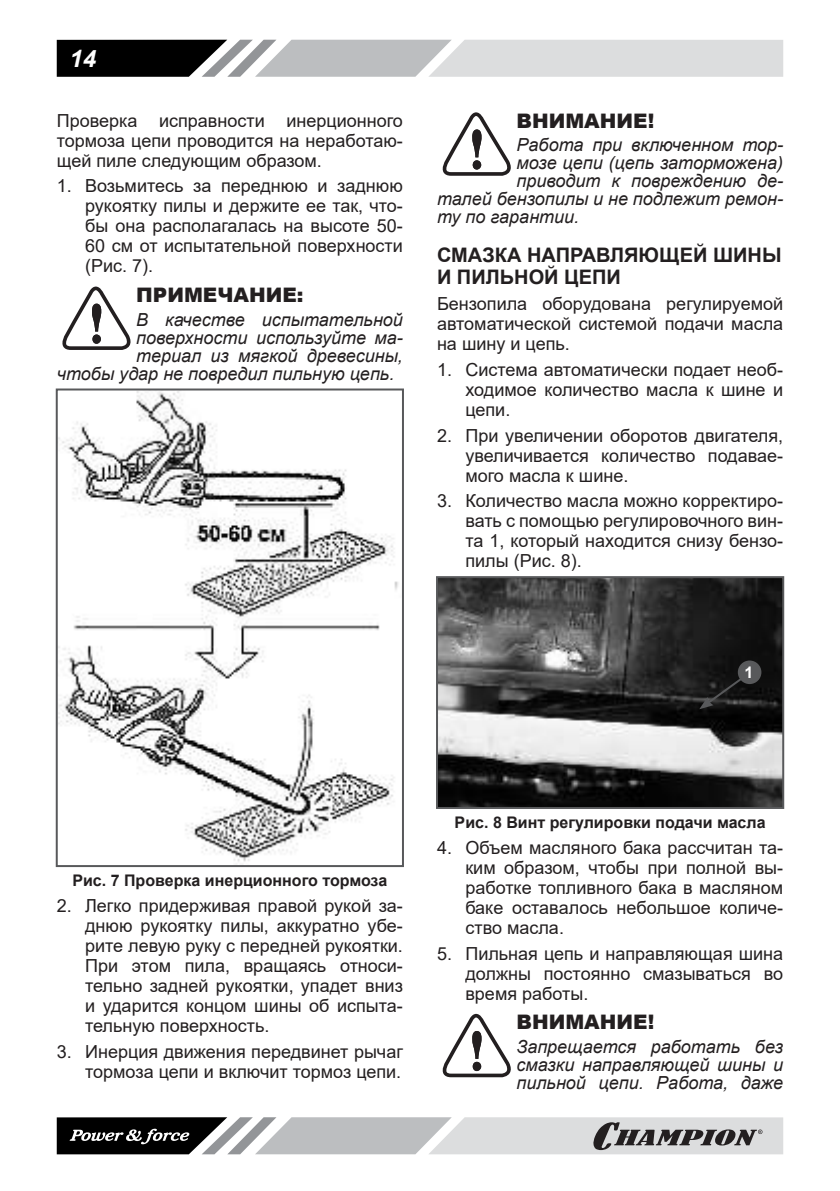
<style>
.page{position:relative;width:840px;height:1191px;background:#fff}
.page>*{position:absolute;margin:0;border:0;box-sizing:border-box;transform-origin:0 0}
.t1{font:italic 700 24px "Arial";color:#fff}
.t2{font:700 20px/22px "Arial";color:#231f20}
.t3{font:900 20px "Arial";color:#231f20}
.t4{font:18px/20px "Arial";color:#231f20;text-align:justify}
.t5{font:italic 18px/18px "Arial";color:#231f20;text-align:justify}
.t6{font:700 16px "Arial";color:#231f20}
.t7{font:700 16px "Arial";color:#fff}
</style>
<div class="page">
<svg style="left:57px;top:40px;width:725px;height:37px;background:#a7a8a9"></svg>
<svg style="left:57px;top:1117px;width:725px;height:37px;background:#a1a1a2"></svg>
<svg style="left:62px;top:286px;width:69px;height:64px"></svg>
<img style="left:59px;top:391px;width:340px;height:471px">
<div style="left:56px;top:388px;width:348px;height:479px;border:2px solid #58595b"></div>
<svg style="left:442px;top:112px;width:69px;height:64px"></svg>
<img style="left:439px;top:579px;width:341px;height:227px">
<div style="left:436px;top:576px;width:347px;height:233px;border:2px solid #58595b"></div>
<div style="left:737px;top:660px;width:24px;height:24px;background:#58595b;border-radius:50%"></div>
<svg style="left:698px;top:673px;width:49px;height:36px;background:#222"></svg>
<svg style="left:442px;top:1014px;width:69px;height:63px"></svg>
<h1 class="t1" style="left:70px;top:44px;width:28px">14</h1>
<p class="t4" style="left:57px;top:110px;width:347px">Проверка исправности инерционного тормоза цепи проводится на неработаю&shy;щей пиле следующим образом.</p>
<p class="t4" style="left:85px;top:176px;width:319px;text-indent:-28px">1. Возьмитесь за переднюю и заднюю рукоятку пилы и держите ее так, что&shy;бы она располагалась на высоте 50- 60 см от испытательной поверхности (Рис. 7).</p>
<p class="t3" style="left:136px;top:280px;width:169px">ПРИМЕЧАНИЕ:</p>
<p class="t5" style="left:136px;top:310px;width:268px">В качестве испытательной</p>
<p class="t5" style="left:136px;top:328px;width:268px">поверхности используйте ма-</p>
<p class="t5" style="left:136px;top:346px;width:268px">териал из мягкой древесины,</p>
<p class="t5" style="left:57px;top:364px;width:339px">чтобы удар не повредил пильную цепь.</p>
<p class="t3" style="left:516px;top:106px;width:139px">ВНИМАНИЕ!</p>
<p class="t5" style="left:516px;top:136px;width:268px">Работа при включенном тор-</p>
<p class="t5" style="left:516px;top:154px;width:268px">мозе цепи (цепь заторможена)</p>
<p class="t5" style="left:516px;top:172px;width:268px">приводит к повреждению де-</p>
<p class="t5" style="left:437px;top:190px;width:347px">талей бензопилы и не подлежит ремон-</p>
<p class="t5" style="left:437px;top:208px;width:144px">ту по гарантии.</p>
<p class="t2" style="left:437px;top:245px;width:346px">СМАЗКА НАПРАВЛЯЮЩЕЙ ШИНЫ<br>И ПИЛЬНОЙ ЦЕПИ</p>
<p class="t4" style="left:437px;top:294px;width:347px">Бензопила оборудована регулируемой автоматической системой подачи масла на шину и цепь.</p>
<p class="t4" style="left:465px;top:359px;width:319px;text-indent:-28px">1. Система автоматически подает необ&shy;ходимое количество масла к шине и цепи.</p>
<p class="t4" style="left:465px;top:425px;width:319px;text-indent:-28px">2. При увеличении оборотов двигателя, увеличивается количество подавае&shy;мого масла к шине.</p>
<p class="t4" style="left:465px;top:491px;width:319px;text-indent:-28px">3. Количество масла можно корректиро&shy;вать с помощью регулировочного вин&shy;та 1, который находится снизу бензо&shy;пилы (Рис. 8).</p>
<p class="t7" style="left:744px;top:663px;width:10px">1</p>
<p class="t6" style="left:72px;top:869px;width:316px">Рис. 7 Проверка инерционного тормоза</p>
<p class="t4" style="left:85px;top:895px;width:319px;text-indent:-28px">2. Легко придерживая правой рукой за&shy;днюю рукоятку пилы, аккуратно убе&shy;рите левую руку с передней рукоятки.<br>При этом пила, вращаясь относи&shy;тельно задней рукоятки, упадет вниз и ударится концом шины об испыта&shy;тельную поверхность.</p>
<p class="t4" style="left:57px;top:1041px;width:347px;text-align:right">3. Инерция движения передвинет рычаг тормоза цепи и включит тормоз цепи.</p>
<p class="t6" style="left:454px;top:811px;width:312px">Рис. 8 Винт регулировки подачи масла</p>
<p class="t4" style="left:465px;top:837px;width:319px;text-indent:-28px">4. Объем масляного бака рассчитан та&shy;ким образом, чтобы при полной вы&shy;работке топливного бака в масляном баке оставалось небольшое количе&shy;ство масла.</p>
<p class="t4" style="left:465px;top:943px;width:319px;text-indent:-28px">5. Пильная цепь и направляющая шина должны постоянно смазываться во время работы.</p>
<p class="t3" style="left:516px;top:1007px;width:139px">ВНИМАНИЕ!</p>
<p class="t5" style="left:516px;top:1037px;width:268px">Запрещается работать без смазки направляющей шины и пильной цепи. Работа, даже</p>
</div>
